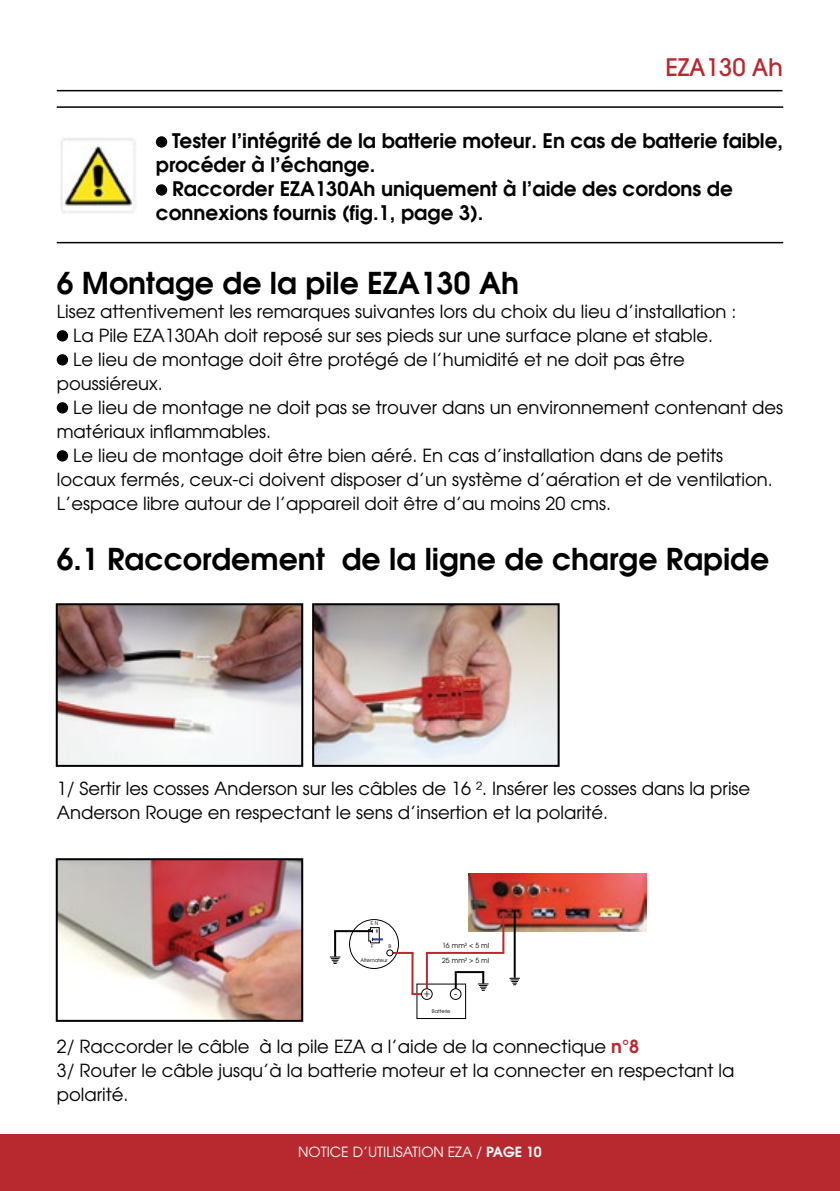
<style>
.page{position:relative;width:840px;height:1191px;background:#fff}
.page>*{position:absolute;margin:0;border:0;box-sizing:border-box;transform-origin:0 0}
.t1{font:600 30px "Avant Garde";color:#000}
.t2{font:500 24px "Avant Garde";color:#b7292f}
.t3{font:600 20px "Avant Garde";color:#000}
.t4{font:18px/24px "Avant Garde";color:#000}
.t5{font:14px "Avant Garde";color:#fff}
.t6{font:12px "Minion Pro";color:#000}
.t7{font:7px/15px "Avant Garde";color:#000}
.t8{font:5px "Avant Garde";color:#000}
.s1{font-weight:600;color:#b7292f}
.s2{font-weight:600}
</style>
<div class="page">
<div style="left:0;top:1134px;width:839px;height:57px;background:#b7292f"></div>
<hr style="left:57px;top:90px;width:725px;height:1px;background:#000">
<hr style="left:57px;top:106px;width:725px;height:2px;background:#000">
<hr style="left:57px;top:242px;width:725px;height:1px;background:#000">
<div style="left:156px;top:136px;width:11px;height:12px;background:#000;border-radius:50%"></div>
<div style="left:156px;top:184px;width:11px;height:12px;background:#000;border-radius:50%"></div>
<img style="left:60px;top:138px;width:76px;height:75px">
<div style="left:57px;top:330px;width:11px;height:11px;background:#000;border-radius:50%"></div>
<div style="left:57px;top:354px;width:11px;height:11px;background:#000;border-radius:50%"></div>
<div style="left:57px;top:402px;width:11px;height:11px;background:#000;border-radius:50%"></div>
<div style="left:57px;top:450px;width:11px;height:11px;background:#000;border-radius:50%"></div>
<img style="left:59px;top:606px;width:241px;height:158px">
<div style="left:56px;top:603px;width:247px;height:164px;border:2px solid #000"></div>
<img style="left:59px;top:861px;width:241px;height:157px">
<div style="left:56px;top:858px;width:247px;height:163px;border:2px solid #000"></div>
<img style="left:315px;top:606px;width:241px;height:158px">
<div style="left:312px;top:603px;width:247px;height:164px;border:2px solid #000"></div>
<img style="left:468px;top:874px;width:178px;height:57px">
<hr style="left:513px;top:910px;width:2px;height:68px;background:#000">
<hr style="left:334px;top:931px;width:2px;height:25px;background:#000">
<div style="left:349px;top:919px;width:50px;height:50px;border:1px solid #000;border-radius:50%"></div>
<hr style="left:502px;top:912px;width:2px;height:40px;background:#b7292f">
<hr style="left:425px;top:952px;width:79px;height:2px;background:#b7292f">
<hr style="left:389px;top:952px;width:24px;height:2px;background:#b7292f">
<div style="left:386px;top:949px;width:7px;height:7px;border:1px solid #000;border-radius:50%"></div>
<svg style="left:509px;top:978px;width:10px;height:7px"></svg>
<svg style="left:330px;top:956px;width:10px;height:8px"></svg>
<hr style="left:334px;top:930px;width:38px;height:2px;background:#000">
<svg style="left:368px;top:927px;width:15px;height:16px"></svg>
<div style="left:416px;top:983px;width:50px;height:36px;border:1px solid #000"></div>
<svg style="left:478px;top:972px;width:10px;height:19px"></svg>
<hr style="left:454px;top:971px;width:30px;height:2px;background:#000">
<hr style="left:454px;top:972px;width:2px;height:20px;background:#000">
<hr style="left:425px;top:952px;width:2px;height:38px;background:#b7292f">
<hr style="left:411px;top:952px;width:2px;height:42px;background:#b7292f">
<svg style="left:411px;top:993px;width:10px;height:2px"></svg>
<div style="left:421px;top:988px;width:11px;height:12px;border:1px solid #000;border-radius:50%"></div>
<div style="left:450px;top:988px;width:11px;height:11px;background:#fff;border-radius:50%"></div>
<div style="left:449px;top:988px;width:12px;height:12px;border:1px solid #000;border-radius:50%"></div>
<h2 class="t2" style="left:665px;top:52px;width:119px">EZA130 Ah</h2>
<p class="t3" style="left:172px;top:127px;width:612px">Tester l’intégrité de la batterie moteur. En cas de batterie faible,</p>
<p class="t3" style="left:156px;top:151px;width:221px">procéder à l’échange.</p>
<p class="t3" style="left:172px;top:175px;width:562px">Raccorder EZA130Ah uniquement à l’aide des cordons de</p>
<p class="t3" style="left:156px;top:199px;width:329px">connexions fournis (fig.1, page 3).</p>
<h1 class="t1" style="left:57px;top:263px;width:463px">6 Montage de la pile EZA130 Ah</h1>
<p class="t4" style="left:57px;top:298px;width:680px">Lisez attentivement les remarques suivantes lors du choix du lieu d’installation :</p>
<p class="t4" style="left:73px;top:322px;width:641px">La Pile EZA130Ah doit reposé sur ses pieds sur une surface plane et stable.</p>
<p class="t4" style="left:73px;top:346px;width:613px">Le lieu de montage doit être protégé de l’humidité et ne doit pas être</p>
<p class="t4" style="left:57px;top:370px;width:107px">poussiéreux.</p>
<p class="t4" style="left:73px;top:394px;width:711px">Le lieu de montage ne doit pas se trouver dans un environnement contenant des</p>
<p class="t4" style="left:57px;top:418px;width:216px">matériaux inflammables.</p>
<p class="t4" style="left:73px;top:442px;width:651px">Le lieu de montage doit être bien aéré. En cas d’installation dans de petits</p>
<p class="t4" style="left:57px;top:466px;width:717px">locaux fermés, ceux-ci doivent disposer d’un système d’aération et de ventilation.</p>
<p class="t4" style="left:57px;top:490px;width:555px">L’espace libre autour de l’appareil doit être d’au moins 20 cms.</p>
<h1 class="t1" style="left:57px;top:539px;width:713px">6.1 Raccordement de la ligne de charge Rapide</h1>
<p class="t4" style="left:57px;top:776px;width:694px">1/ Sertir les cosses Anderson sur les câbles de 16 ². Insérer les cosses dans la prise<br>Anderson Rouge en respectant le sens d’insertion et la polarité.</p>
<p class="t8" style="left:370px;top:920px;width:9px">E N</p>
<p class="t8" style="left:371px;top:943px;width:4px">F</p>
<p class="t8" style="left:388px;top:943px;width:4px">B</p>
<p class="t8" style="left:360px;top:957px;width:29px">Alternateur</p>
<p class="t7" style="left:442px;top:938px;width:49px">16 mm² &lt; 5 ml<br>25 mm² &gt; 5 ml</p>
<p class="t6" style="left:423px;top:985px;width:8px">+</p>
<p class="t6" style="left:453px;top:985px;width:6px">-</p>
<p class="t8" style="left:431px;top:1008px;width:20px">Batterie</p>
<p class="t4" style="left:57px;top:1034px;width:679px">2/ Raccorder le câble à la pile EZA a l’aide de la connectique <span class="s1">n°8<br></span>3/ Router le câble jusqu’à la batterie moteur et la connecter en respectant la polarité.</p>
<p class="t5" style="left:298px;top:1143px;width:245px">NOTICE D’UTILISATION EZA / <span class="s2">PAGE 10</span></p>
</div>
